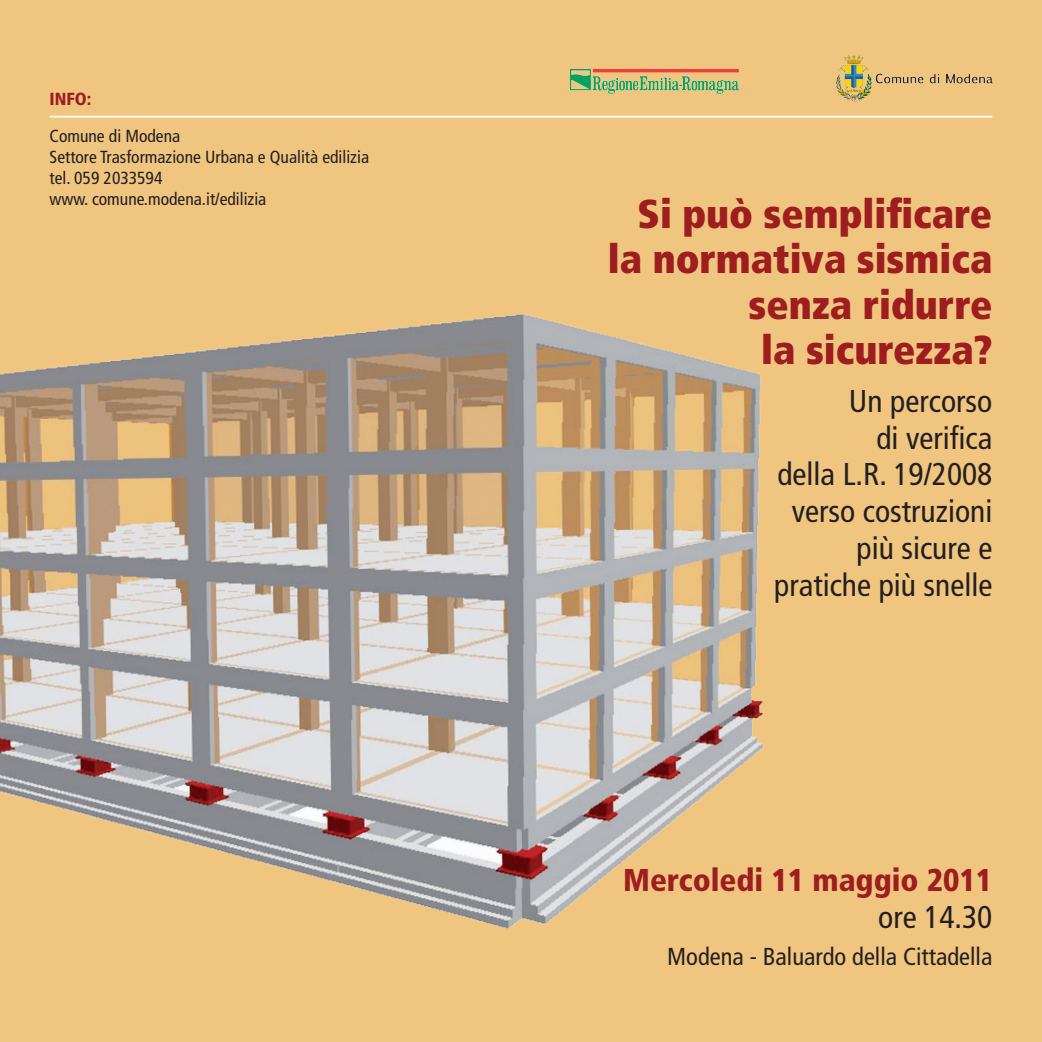
<style>
.page{position:relative;width:1042px;height:1042px;background:#efc57f}
.page>*{position:absolute;margin:0;border:0;box-sizing:border-box;transform-origin:0 0}
.t1{font:900 condensed 40.25px/45.5px "Frutiger";color:#9e1d1f;text-align:right}
.t2{font:condensed 31.5px/36.8px "Frutiger";color:#231f20;text-align:right}
.t3{font:900 condensed 31.5px "Frutiger";color:#9e1d1f}
.t4{font:condensed 24.5px "Frutiger";color:#231f20}
.t5{font:condensed 17.5px/21px "Frutiger";color:#231f20}
.t6{font:900 condensed 17.5px "Frutiger";color:#9e1d1f}
</style>
<div class="page">
<img style="left:0;top:313px;width:764px;height:616px">
<img style="left:836px;top:54px;width:156px;height:49px">
<img style="left:570px;top:69px;width:169px;height:25px">
<hr style="left:50px;top:116px;width:942px;height:1px;background:#fff">
<p class="t6" style="left:50px;top:89px;width:43px">INFO:</p>
<p class="t5" style="left:50px;top:126px;width:321px">Comune di Modena<br>Settore Trasformazione Urbana e Qualità edilizia tel. 059 2033594<br>www. comune.modena.it/edilizia</p>
<h1 class="t1" style="left:608px;top:191px;width:386px">Si può semplificare la normativa sismica senza ridurre<br>la sicurezza?</h1>
<h2 class="t2" style="left:774px;top:383px;width:220px">Un percorso<br>di verifica<br>della L.R. 19/2008 verso costruzioni più sicure e pratiche più snelle</h2>
<h2 class="t3" style="left:623px;top:861px;width:371px">Mercoledi 11 maggio 2011</h2>
<h2 class="t2" style="left:878px;top:899px;width:116px">ore 14.30</h2>
<h3 class="t4" style="left:667px;top:942px;width:327px">Modena - Baluardo della Cittadella</h3>
</div>
